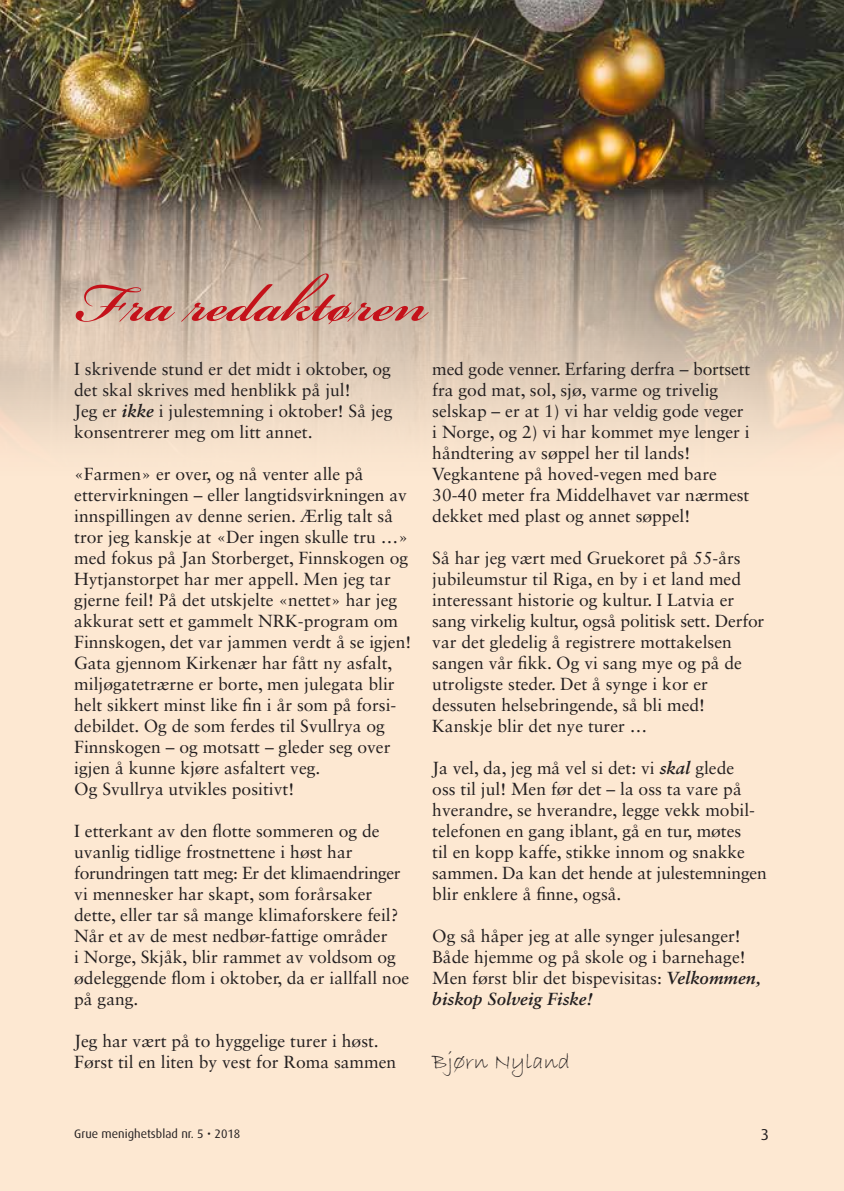
<style>
.page{position:relative;width:844px;height:1191px;background:#fff}
.page>*{position:absolute;margin:0;border:0;box-sizing:border-box;transform-origin:0 0}
.t1{font:700 82.25px "Bickham Script Std";color:#c4121a}
.t2{font:22.75px "Bradley Hand ITC";color:#231f20}
.t3{font:17.5px/21px "Sabon LT Std";color:#231f20}
.t4{font:15.75px "Dax";color:#231f20}
.t5{font:12.25px "Dax";color:#231f20}
.s1{font-weight:700;font-style:italic}
</style>
<div class="page">
<div style="left:0;top:0;width:843px;height:1191px;background:#fde8d2"></div>
<img style="left:0;top:0;width:843px;height:440px">
<h1 class="t1" style="left:74px;top:244px;width:355px">Fra redaktøren</h1>
<p class="t3" style="left:74px;top:358px;width:319px">I skrivende stund er det midt i oktober, og det skal skrives med henblikk på jul!<br>Jeg er <span class="s1">ikke</span> i julestemning i oktober! Så jeg konsentrerer meg om litt annet.</p>
<p class="t3" style="left:74px;top:463px;width:338px">«Farmen» er over, og nå venter alle på ettervirkningen – eller langtidsvirkningen av innspillingen av denne serien. Ærlig talt så tror jeg kanskje at «Der ingen skulle tru …» med fokus på Jan Storberget, Finnskogen og Hytjanstorpet har mer appell. Men jeg tar gjerne feil! På det utskjelte «nettet» har jeg akkurat sett et gammelt NRK-program om Finnskogen, det var jammen verdt å se igjen!<br>Gata gjennom Kirkenær har fått ny asfalt, miljøgatetrærne er borte, men julegata blir helt sikkert minst like fin i år som på forsi&shy;debildet. Og de som ferdes til Svullrya og Finnskogen – og motsatt – gleder seg over igjen å kunne kjøre asfaltert veg.<br>Og Svullrya utvikles positivt!</p>
<p class="t3" style="left:74px;top:820px;width:336px">I etterkant av den flotte sommeren og de uvanlig tidlige frostnettene i høst har forundringen tatt meg: Er det klimaendringer vi mennesker har skapt, som forårsaker dette, eller tar så mange klimaforskere feil?<br>Når et av de mest nedbør-fattige områder<br>i Norge, Skjåk, blir rammet av voldsom og ødeleggende flom i oktober, da er iallfall noe på gang.</p>
<p class="t3" style="left:74px;top:1030px;width:323px">Jeg har vært på to hyggelige turer i høst.<br>Først til en liten by vest for Roma sammen</p>
<p class="t3" style="left:432px;top:358px;width:319px">med gode venner. Erfaring derfra – bortsett fra god mat, sol, sjø, varme og trivelig selskap – er at 1) vi har veldig gode veger i Norge, og 2) vi har kommet mye lenger i håndtering av søppel her til lands!<br>Vegkantene på hoved-vegen med bare 30-40 meter fra Middelhavet var nærmest dekket med plast og annet søppel!</p>
<p class="t3" style="left:432px;top:547px;width:333px">Så har jeg vært med Gruekoret på 55-års jubileumstur til Riga, en by i et land med interessant historie og kultur. I Latvia er sang virkelig kultur, også politisk sett. Derfor var det gledelig å registrere mottakelsen sangen vår fikk. Og vi sang mye og på de utroligste steder. Det å synge i kor er dessuten helsebringende, så bli med!<br>Kanskje blir det nye turer …</p>
<p class="t3" style="left:432px;top:757px;width:336px">Ja vel, da, jeg må vel si det: vi <span class="s1">skal</span> glede<br>oss til jul! Men før det – la oss ta vare på hverandre, se hverandre, legge vekk mobil&shy;telefonen en gang iblant, gå en tur, møtes<br>til en kopp kaffe, stikke innom og snakke sammen. Da kan det hende at julestemningen blir enklere å finne, også.</p>
<p class="t3" style="left:432px;top:925px;width:330px">Og så håper jeg at alle synger julesanger!<br>Både hjemme og på skole og i barnehage!<br>Men først blir det bispevisitas: <span class="s1">Velkommen, biskop Solveig Fiske!</span></p>
<h2 class="t2" style="left:432px;top:1047px;width:139px">Bjørn Nyland</h2>
<p class="t5" style="left:74px;top:1127px;width:168px">Grue menighetsblad nr. 5 • 2018</p>
<p class="t4" style="left:760px;top:1126px;width:10px">3</p>
</div>
